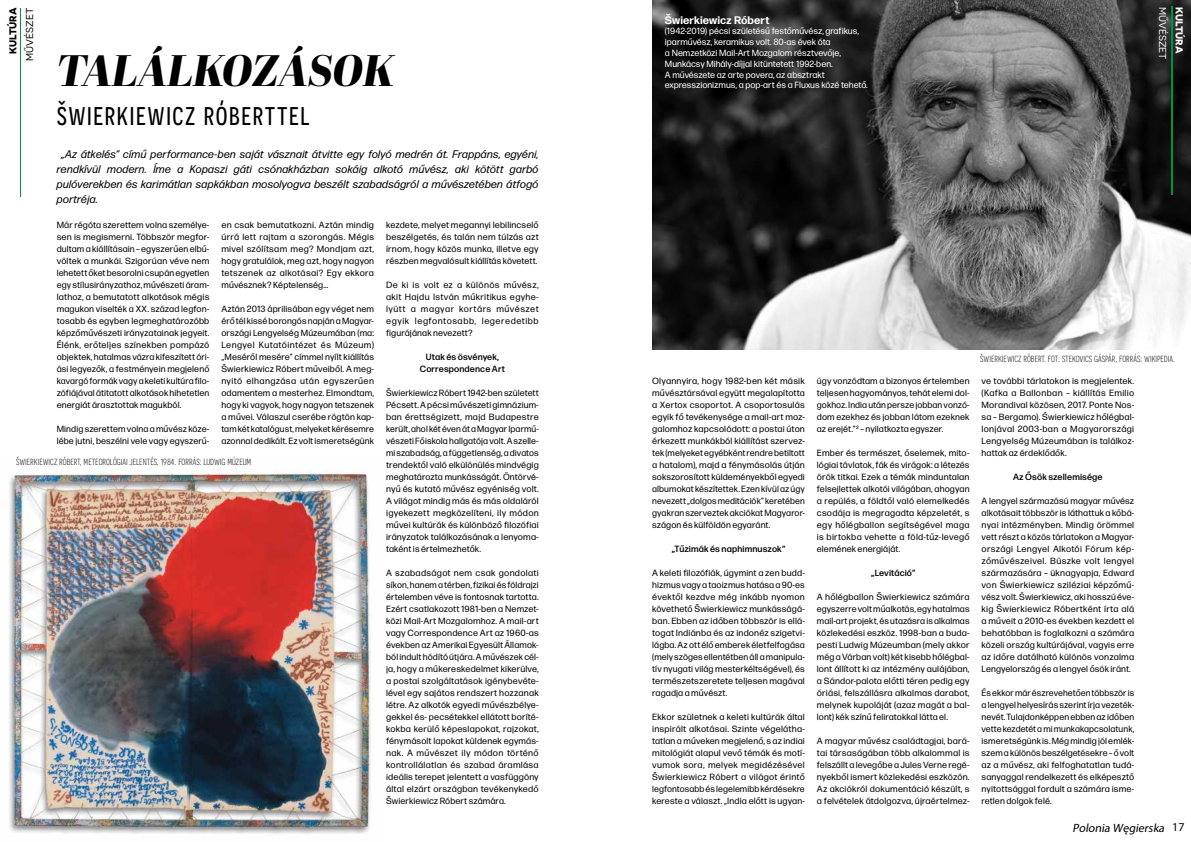
<style>
.page{position:relative;width:1191px;height:842px;background:#fff}
.page>*{position:absolute;margin:0;border:0;box-sizing:border-box;transform-origin:0 0}
.t1{font:italic 44px "Abril Fatface";color:#000}
.t2{font:32px "Novecentosanscondensed";letter-spacing:.035em;color:#000}
.t3{font:italic 12px "Myriad Pro";color:#000}
.t4{font:300 11.1px "Novecentosanscondensed";color:#000}
.t5{font:italic 11px/15px "Forma DJR Micro";color:#000;text-align:justify}
.t6{font:700 11px "Forma DJR Micro";letter-spacing:.005em;color:#fff}
.t7{font:10px "Novecentosanswide";color:#000}
.t8{font:10px "Novecentosanswide";color:#fff}
.t9{font:700 10px "Novecentosanswide";color:#000}
.t10{font:700 10px "Novecentosanswide";color:#fff}
.t11{font:9px/12px "Forma DJR Micro";letter-spacing:.01em;color:#000;text-align:justify}
.t12{font:9px/10.8px "Forma DJR Micro";color:#fff}
.t13{font:500 9px/12px "Forma DJR Micro";letter-spacing:.01em;color:#000;text-align:center}
.s1{font-style:normal}
</style>
<div class="page">
<hr style="left:20px;top:8px;width:1px;height:188px;background:#00923e">
<img style="left:8px;top:469px;width:363px;height:365px">
<img style="left:652px;top:0;width:539px;height:349px">
<hr style="left:1171px;top:7px;width:1px;height:188px;background:#00923e">
<p class="t9" style="left:7px;top:54px;width:48px;rotate:-90deg">KULTÚRA</p>
<p class="t7" style="left:24px;top:61px;width:54px;rotate:-90deg">MŰVÉSZET</p>
<h1 class="t1" style="left:57px;top:39px;width:339px">TALÁLKOZÁSOK</h1>
<h2 class="t2" style="left:57px;top:96px;width:254px">šwierkiewicz róberttel</h2>
<p class="t5" style="left:57px;top:146px;width:483px;text-indent:4px">„Az átkelés” című performance-ben saját vásznait átvitte egy folyó medrén át. Frappáns, egyéni, rendkívül modern. Íme a Kopaszi gáti csónakházban sokáig alkotó művész, aki kötött garbó pulóverekben és karimátlan sapkákban mosolyogva beszélt szabadságról a művészetében átfogó portréja.</p>
<p class="t11" style="left:57px;top:219px;width:154px">Már régóta szerettem volna személye&shy;sen is megismerni. Többször megfor&shy;dultam a kiállításain – egyszerűen elbű&shy;völtek a munkái. Szigorúan véve nem lehetett őket besorolni csupán egyetlen egy stílusirányzathoz, művészeti áram&shy;lathoz, a bemutatott alkotások mégis magukon viselték a XX. század legfon&shy;tosabb és egyben legmeghatározóbb képzőművészeti irányzatainak jegyeit.<br>Élénk, erőteljes színekben pompázó objektek, hatalmas vázra kifeszített óri&shy;ási legyezők, a festményein megjelenő kavargó formák vagy a keleti kultúra filo&shy;zófiájával átitatott alkotások hihetetlen energiát árasztottak magukból.</p>
<p class="t11" style="left:57px;top:423px;width:154px">Mindig szerettem volna a művész köze&shy;lébe jutni, beszélni vele vagy egyszerű-</p>
<p class="t11" style="left:221px;top:219px;width:154px">en csak bemutatkozni. Aztán mindig úrrá lett rajtam a szorongás. Mégis mivel szólítsam meg? Mondjam azt, hogy gratulálok, meg azt, hogy nagyon tetszenek az alkotásai? Egy ekkora művésznek? Képtelenség…</p>
<p class="t11" style="left:221px;top:303px;width:154px">Aztán 2013 áprilisában egy véget nem érő tél kissé borongós napján a Magyar&shy;országi Lengyelség Múzeumában (ma:<br>Lengyel Kutatóintézet és Múzeum) „Meséről mesére” címmel nyílt kiállítás Šwierkiewicz Róbert műveiből. A meg&shy;nyitó elhangzása után egyszerűen odamentem a mesterhez. Elmondtam, hogy ki vagyok, hogy nagyon tetszenek a művei. Válaszul cserébe rögtön kap&shy;tam két katalógust, melyeket kérésemre azonnal dedikált. Ez volt ismeretségünk</p>
<p class="t4" style="left:16px;top:455px;width:237px">šwierkiewicz róbert, meteorológiai jelentés, 1984. forrás: ludwig múzeum</p>
<p class="t11" style="left:386px;top:219px;width:154px">kezdete, melyet megannyi lebilincselő beszélgetés, és talán nem túlzás azt írnom, hogy közös munka, illetve egy részben megvalósult kiállítás követett.</p>
<p class="t11" style="left:386px;top:279px;width:154px">De ki is volt ez a különös művész, akit Hajdu István műkritikus egyhe&shy;lyütt a magyar kortárs művészet egyik legfontosabb, legeredetibb figurájának nevezett?</p>
<p class="t13" style="left:420px;top:351px;width:87px">Utak és ösvények,<br>Correspondence Art</p>
<p class="t11" style="left:386px;top:387px;width:154px">Šwierkiewicz Róbert 1942-ben született Pécsett. A pécsi művészeti gimnázium&shy;ban érettségizett, majd Budapestre került, ahol két éven át a Magyar Iparmű&shy;vészeti Főiskola hallgatója volt. A szelle&shy;mi szabadság, a függetlenség, a divatos trendektől való elkülönülés mindvégig meghatározta munkásságát. Öntörvé&shy;nyű és kutató művész egyéniség volt.<br>A világot mindig más és más oldaláról igyekezett megközelíteni, ily módon művei kultúrák és különböző filozófiai irányzatok találkozásának a lenyoma&shy;taként is értelmezhetők.</p>
<p class="t11" style="left:386px;top:567px;width:154px">A szabadságot nem csak gondolati síkon, hanem a térben, fizikai és földrajzi értelemben véve is fontosnak tartotta.<br>Ezért csatlakozott 1981-ben a Nemzet&shy;közi Mail-Art Mozgalomhoz. A mail-art vagy Correspondence Art az 1960-as években az Amerikai Egyesült Államok&shy;ból indult hódító útjára. A művészek cél&shy;ja, hogy a műkereskedelmet kikerülve, a postai szolgáltatások igénybevéte&shy;lével egy sajátos rendszert hozzanak létre. Az alkotók egyedi művészbélye&shy;gekkel és- pecsétekkel ellátott boríté&shy;kokba kerülő képeslapokat, rajzokat, fénymásolt lapokat küldenek egymás&shy;nak. A művészet ily módon történő kontrollálatlan és szabad áramlása ideális terepet jelentett a vasfüggöny által elzárt országban tevékenykedő Šwierkiewicz Róbert számára.</p>
<p class="t6" style="left:665px;top:13px;width:106px">Šwierkiewicz Róbert</p>
<p class="t12" style="left:665px;top:26px;width:204px">(1942-2019) pécsi születésű festőművész, grafikus, iparművész, keramikus volt. 80-as évek óta<br>a Nemzetközi Mail-Art Mozgalom résztvevője, Munkácsy Mihály-díjjal kitüntetett 1992-ben.<br>A művészete az arte povera, az absztrakt expresszionizmus, a pop-art és a Fluxus közé tehető.</p>
<p class="t8" style="left:1168px;top:7px;width:54px;rotate:90deg">MŰVÉSZET</p>
<p class="t10" style="left:1185px;top:7px;width:48px;rotate:90deg">KULTÚRA</p>
<p class="t11" style="left:652px;top:375px;width:154px">Olyannyira, hogy 1982-ben két másik művésztársával együtt megalapította a Xertox csoportot. A csoportosulás egyik fő tevékenysége a mail-art moz&shy;galomhoz kapcsolódott: a postai úton érkezett munkákból kiállítást szervez&shy;tek (melyeket egyébként rendre betiltott a hatalom), majd a fénymásolás útján sokszorosított küldeményekből egyedi albumokat készítettek. Ezen kívül az úgy nevezett „dolgos meditációk” keretében gyakran szerveztek akciókat Magyaror&shy;szágon és külföldön egyaránt.</p>
<p class="t13" style="left:671px;top:543px;width:115px">„Tűzimák és naphimnuszok”</p>
<p class="t11" style="left:652px;top:567px;width:154px">A keleti filozófiák, úgymint a zen budd&shy;hizmus vagy a taoizmus hatása a 90-es évektől kezdve még inkább nyomon követhető Šwierkiewicz munkásságá&shy;ban. Ebben az időben többször is ellá&shy;togat Indiánba és az indonéz szigetvi&shy;lágba. Az ott élő emberek életfelfogása (mely szöges ellentétben áll a manipula&shy;tív nyugati világ mesterkéltségével), és természetszeretete teljesen magával ragadja a művészt.</p>
<p class="t11" style="left:652px;top:711px;width:154px">Ekkor születnek a keleti kultúrák által inspirált alkotásai. Szinte végelátha&shy;tatlan a műveken megjelenő, s az indiai mitológiát alapul vevő témák és motí&shy;vumok sora, melyek megidézésével Šwierkiewicz Róbert a világot érintő legfontosabb és legelemibb kérdésekre kereste a választ. „India előtt is ugyan-</p>
<p class="t11" style="left:817px;top:375px;width:154px">úgy vonzódtam a bizonyos értelemben teljesen hagyományos, tehát elemi dol&shy;gokhoz. India után persze jobban vonzó&shy;dom ezekhez és jobban látom ezeknek az erejét.”² – nyilatkozta egyszer.</p>
<p class="t11" style="left:817px;top:447px;width:154px">Ember és természet, őselemek, mito&shy;lógiai távlatok, fák és virágok: a létezés örök titkai. Ezek a témák minduntalan felsejlettek alkotói világában, ahogyan a repülés, a földtől való elemelkedés csodája is megragadta képzeletét, s egy hőlégballon segítségével maga is birtokba vehette a föld-tűz-levegő elemének energiáját.</p>
<p class="t13" style="left:871px;top:567px;width:46px">„Levitáció”</p>
<p class="t11" style="left:817px;top:591px;width:154px">A hőlégballon Šwierkiewicz számára egyszerre volt műalkotás, egy hatalmas mail-art projekt, és utazásra is alkalmas közlekedési eszköz. 1998-ban a buda&shy;pesti Ludwig Múzeumban (mely akkor még a Várban volt) két kisebb hőlégbal&shy;lont állított ki az intézmény aulájában, a Sándor-palota előtti téren pedig egy óriási, felszállásra alkalmas darabot, melynek kupoláját (azaz magát a bal&shy;lont) kék színű feliratokkal látta el.</p>
<p class="t11" style="left:817px;top:735px;width:154px">A magyar művész családtagjai, bará&shy;tai társaságában több alkalommal is felszállt a levegőbe a Jules Verne regé&shy;nyekből ismert közlekedési eszközön.<br>Az akciókról dokumentáció készült, s a felvételek átdolgozva, újraértelmez-</p>
<p class="t4" style="left:980px;top:352px;width:196px">šwierkiewicz róbert. fot: stekovics gáspár, forrás: wikipedia.</p>
<p class="t11" style="left:981px;top:375px;width:154px">ve további tárlatokon is megjelentek. (Kafka a Ballonban – kiállítás Emilio Morandival közösen, 2017. Ponte Nos&shy;sa – Bergamo). Świerkiewicz hőlégbal&shy;lonjával 2003-ban a Magyarországi Lengyelség Múzeumában is találkoz&shy;hattak az érdeklődők.</p>
<p class="t13" style="left:1013px;top:471px;width:91px">Az Ősök szellemisége</p>
<p class="t11" style="left:981px;top:495px;width:154px">A lengyel származású magyar művész alkotásait többször is láthattuk a kőbá&shy;nyai intézményben. Mindig örömmel vett részt a közös tárlatokon a Magyar&shy;országi Lengyel Alkotói Fórum kép&shy;zőművészeivel. Büszke volt lengyel származására – üknagyapja, Edward von Świerkiewicz sziléziai képzőmű&shy;vész volt. Świerkiewicz, aki hosszú éve&shy;kig Šwierkiewicz Róbertként írta alá a műveit a 2010-es években kezdett el behatóbban is foglalkozni a számára közeli ország kultúrájával, vagyis erre az időre datálható különös vonzalma Lengyelország és a lengyel ősök iránt.</p>
<p class="t11" style="left:981px;top:687px;width:154px">És ekkor már észrevehetően többször is a lengyel helyesírás szerint írja vezeték&shy;nevét. Tulajdonképpen ebben az időben vette kezdetét a mi munkakapcsolatunk, ismeretségünk is. Még mindig jól emlék&shy;szem a különös beszélgetésekre – ő volt az a művész, aki felfoghatatlan tudá&shy;sanyaggal rendelkezett és elképesztő nyitottsággal fordult a számára isme&shy;retlen dolgok felé.</p>
<h3 class="t3" style="left:1072px;top:820px;width:114px">Polonia Węgierska <span class="s1">1 7</span></h3>
</div>
